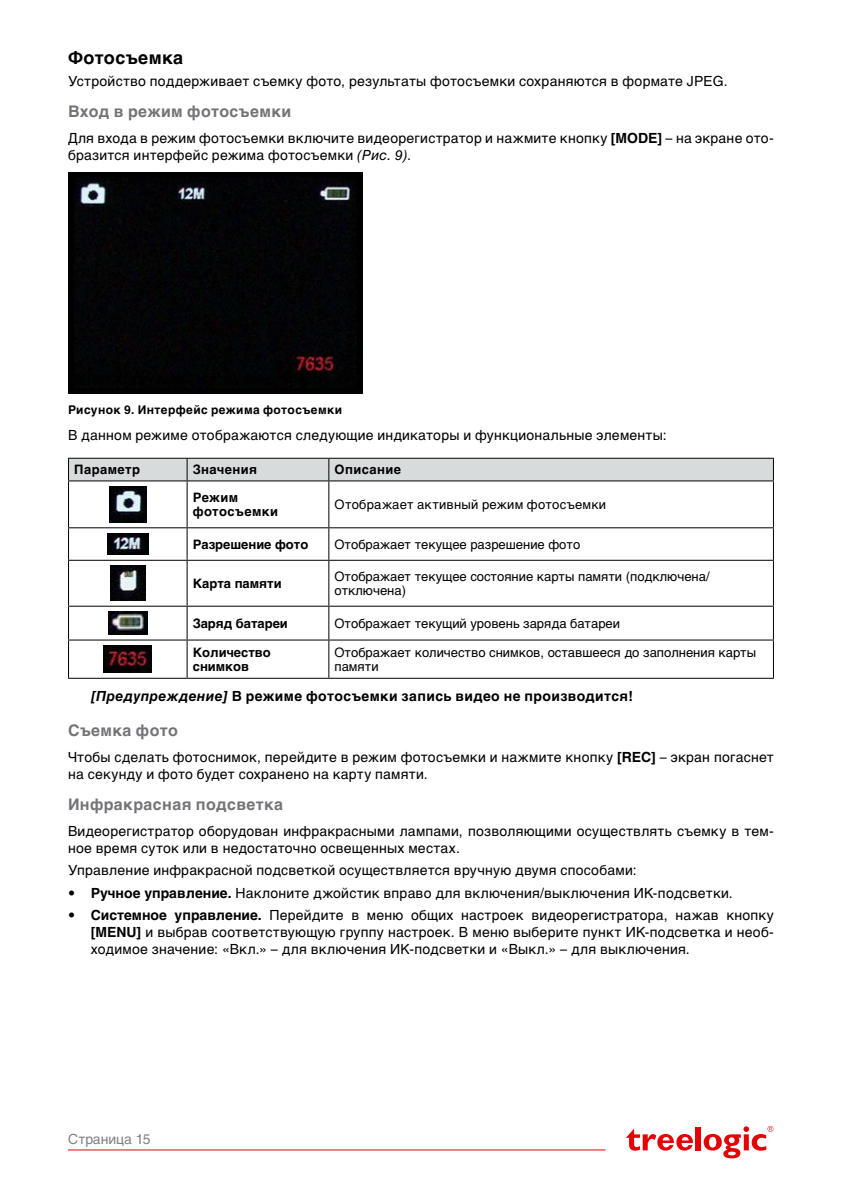
<style>
.page{position:relative;width:842px;height:1191px;background:#fff}
.page>*{position:absolute;margin:0;border:0;box-sizing:border-box;transform-origin:0 0}
.t1{font:700 18px "Helvetica C";letter-spacing:.015em;color:#000}
.t2{font:700 16px "Helvetica C";letter-spacing:.025em;color:#757378}
.t3{font:14px/16.8px "Helvetica C";letter-spacing:.015em;color:#000}
.t4{font:700 14px "Helvetica C";letter-spacing:.03em;color:#000}
.t5{font:14px "Helvetica C";color:#818084}
.t6{font:13px/14px "Helvetica C";color:#000}
.t7{font:700 13px/14px "Helvetica C";color:#000}
.t8{font:13px "Helvetica C";letter-spacing:.02em;color:#000}
.t9{font:700 13px "Helvetica C";letter-spacing:.035em;color:#000}
.t10{font:700 13px/14px "Helvetica C";letter-spacing:.03em;color:#000}
.t11{font:700 12px "Helvetica C";letter-spacing:.035em;color:#000}
.s1{font-weight:700}
.s2{font-style:italic}
</style>
<div class="page">
<div style="left:696px;top:1126px;width:5px;height:24px;background:#e60005"></div>
<svg style="left:704px;top:1126px;width:69px;height:32px"></svg>
<svg style="left:626px;top:1128px;width:67px;height:22px"></svg>
<hr style="left:68px;top:1149px;width:537px;height:1px;background:#e60005">
<div style="left:68px;top:173px;width:295px;height:220px;background:#030406"></div>
<svg style="left:68px;top:458px;width:706px;height:220px"></svg>
<hr style="left:68px;top:480px;width:119px;height:1px;background:#000">
<hr style="left:68px;top:481px;width:1px;height:46px;background:#000">
<hr style="left:187px;top:480px;width:142px;height:1px;background:#000">
<hr style="left:187px;top:481px;width:1px;height:46px;background:#000">
<hr style="left:329px;top:480px;width:445px;height:1px;background:#000">
<hr style="left:328px;top:481px;width:1px;height:46px;background:#000">
<hr style="left:773px;top:481px;width:1px;height:46px;background:#000">
<hr style="left:68px;top:527px;width:119px;height:1px;background:#000">
<hr style="left:68px;top:528px;width:1px;height:32px;background:#000">
<hr style="left:187px;top:527px;width:142px;height:1px;background:#000">
<hr style="left:187px;top:528px;width:1px;height:32px;background:#000">
<hr style="left:329px;top:527px;width:445px;height:1px;background:#000">
<hr style="left:328px;top:528px;width:1px;height:32px;background:#000">
<hr style="left:773px;top:528px;width:1px;height:32px;background:#000">
<hr style="left:68px;top:560px;width:119px;height:1px;background:#000">
<hr style="left:68px;top:561px;width:1px;height:44px;background:#000">
<hr style="left:187px;top:560px;width:142px;height:1px;background:#000">
<hr style="left:187px;top:561px;width:1px;height:44px;background:#000">
<hr style="left:329px;top:560px;width:445px;height:1px;background:#000">
<hr style="left:328px;top:561px;width:1px;height:44px;background:#000">
<hr style="left:773px;top:561px;width:1px;height:44px;background:#000">
<hr style="left:68px;top:605px;width:119px;height:1px;background:#000">
<hr style="left:68px;top:606px;width:1px;height:33px;background:#000">
<hr style="left:187px;top:605px;width:142px;height:1px;background:#000">
<hr style="left:187px;top:606px;width:1px;height:33px;background:#000">
<hr style="left:329px;top:605px;width:445px;height:1px;background:#000">
<hr style="left:328px;top:606px;width:1px;height:33px;background:#000">
<hr style="left:773px;top:606px;width:1px;height:33px;background:#000">
<hr style="left:68px;top:639px;width:119px;height:1px;background:#000">
<hr style="left:68px;top:640px;width:1px;height:38px;background:#000">
<hr style="left:187px;top:639px;width:142px;height:1px;background:#000">
<hr style="left:187px;top:640px;width:1px;height:38px;background:#000">
<hr style="left:329px;top:639px;width:445px;height:1px;background:#000">
<hr style="left:328px;top:640px;width:1px;height:38px;background:#000">
<hr style="left:773px;top:640px;width:1px;height:38px;background:#000">
<hr style="left:68px;top:678px;width:119px;height:1px;background:#000">
<hr style="left:187px;top:678px;width:142px;height:1px;background:#000">
<hr style="left:329px;top:678px;width:445px;height:1px;background:#000">
<img style="left:109px;top:486px;width:38px;height:36px">
<img style="left:107px;top:533px;width:41px;height:21px">
<img style="left:110px;top:566px;width:36px;height:34px">
<img style="left:108px;top:612px;width:39px;height:22px">
<img style="left:104px;top:645px;width:48px;height:27px">
<p class="t1" style="left:68px;top:47px;width:117px">Фотосъемка</p>
<p class="t3" style="left:68px;top:73px;width:661px">Устройство поддерживает съемку фото, результаты фотосъемки сохраняются в формате JPEG.</p>
<p class="t2" style="left:68px;top:102px;width:225px">Вход в режим фотосъемки</p>
<p class="t3" style="left:68px;top:130px;width:707px">Для входа в режим фотосъемки включите видеорегистратор и нажмите кнопку <span class="s1">[MODE]</span> – на экране ото&shy;бразится интерфейс режима фотосъемки <span class="s2">(Рис. 9)</span>.</p>
<p class="t11" style="left:68px;top:402px;width:276px">Рисунок 9. Интерфейс режима фотосъемки</p>
<p class="t3" style="left:68px;top:427px;width:600px">В данном режиме отображаются следующие индикаторы и функциональные элементы:</p>
<p class="t9" style="left:74px;top:462px;width:67px">Параметр</p>
<p class="t9" style="left:193px;top:462px;width:66px">Значения</p>
<p class="t9" style="left:334px;top:462px;width:68px">Описание</p>
<p class="t10" style="left:193px;top:490px;width:87px">Режим фотосъемки</p>
<p class="t8" style="left:334px;top:497px;width:273px">Отображает активный режим фотосъемки</p>
<p class="t7" style="left:193px;top:537px;width:117px">Разрешение фото</p>
<p class="t6" style="left:334px;top:537px;width:247px">Отображает текущее разрешение фото</p>
<p class="t7" style="left:193px;top:576px;width:90px">Карта памяти</p>
<p class="t6" style="left:334px;top:569px;width:377px">Отображает текущее состояние карты памяти (подключена/ отключена)</p>
<p class="t7" style="left:193px;top:616px;width:97px">Заряд батареи</p>
<p class="t6" style="left:334px;top:616px;width:287px">Отображает текущий уровень заряда батареи</p>
<p class="t7" style="left:193px;top:645px;width:80px">Количество снимков</p>
<p class="t6" style="left:334px;top:645px;width:423px">Отображает количество снимков, оставшееся до заполнения карты памяти</p>
<p class="t4" style="left:91px;top:688px;width:544px"><span class="s2">[Предупреждение]</span> В режиме фотосъемки запись видео не производится!</p>
<p class="t2" style="left:68px;top:721px;width:111px">Съемка фото</p>
<p class="t3" style="left:68px;top:749px;width:707px">Чтобы сделать фотоснимок, перейдите в режим фотосъемки и нажмите кнопку <span class="s1">[REC]</span> – экран погаснет на секунду и фото будет сохранено на карту памяти.</p>
<p class="t2" style="left:68px;top:794px;width:216px">Инфракрасная подсветка</p>
<p class="t3" style="left:68px;top:822px;width:707px">Видеорегистратор оборудован инфракрасными лампами, позволяющими осуществлять съемку в тем&shy;ное время суток или в недостаточно освещенных местах.</p>
<p class="t3" style="left:68px;top:862px;width:570px">Управление инфракрасной подсветкой осуществляется вручную двумя способами:</p>
<p class="t3" style="left:68px;top:884px;width:666px">• <span class="s1">Ручное управление.</span> Наклоните джойстик вправо для включения/выключения ИК-подсветки.</p>
<p class="t3" style="left:91px;top:907px;width:685px;text-align:justify;text-indent:-23px">• <span class="s1">Системное управление.</span> Перейдите в меню общих настроек видеорегистратора, нажав кнопку <span class="s1">[MENU]</span> и выбрав соответствующую группу настроек. В меню выберите пункт ИК-подсветка и необ&shy;ходимое значение: «Вкл.» – для включения ИК-подсветки и «Выкл.» – для выключения.</p>
<p class="t5" style="left:68px;top:1130px;width:84px">Страница 15</p>
</div>
